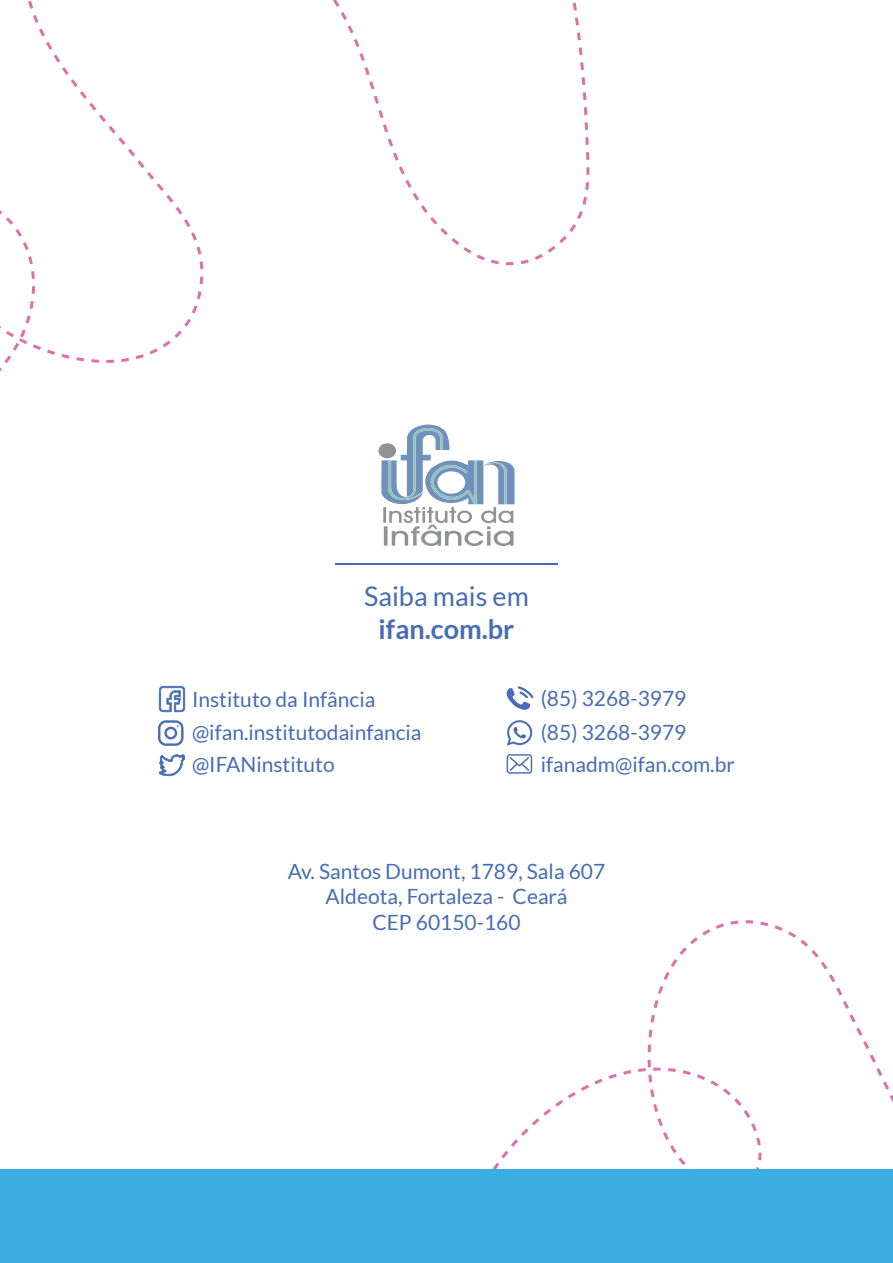
<style>
.page{position:relative;width:893px;height:1263px;background:#fff}
.page>*{position:absolute;margin:0;border:0;box-sizing:border-box;transform-origin:0 0}
.t1{font:27px "Lato";color:#476cb4}
.t2{font:700 27px "Lato";color:#476cb4}
.t3{font:21px/25.2px "Lato";color:#476cb4;text-align:center}
</style>
<div class="page">
<svg style="left:378px;top:443px;width:18px;height:15px"></svg>
<svg style="left:381px;top:446px;width:133px;height:100px"></svg>
<hr style="left:335px;top:563px;width:223px;height:2px;background:#476cb4">
<svg style="left:159px;top:686px;width:26px;height:26px"></svg>
<svg style="left:158px;top:720px;width:26px;height:26px"></svg>
<svg style="left:159px;top:754px;width:26px;height:22px"></svg>
<svg style="left:492px;top:686px;width:401px;height:483px"></svg>
<svg style="left:0;top:0;width:590px;height:446px"></svg>
<div style="left:0;top:1169px;width:893px;height:94px;background:#3bade1"></div>
<p class="t1" style="left:364px;top:582px;width:166px">Saiba mais em</p>
<p class="t2" style="left:379px;top:613px;width:137px">ifan.com.br</p>
<p class="t3" style="left:192px;top:683px;width:231px;line-height:32.7px;text-align:left">Instituto da Infância @ifan.institutodainfancia @IFANinstituto</p>
<p class="t3" style="left:541px;top:685px;width:147px">(85) 3268-3979</p>
<p class="t3" style="left:541px;top:720px;width:147px">(85) 3268-3979</p>
<p class="t3" style="left:541px;top:752px;width:196px">ifanadm@ifan.com.br</p>
<p class="t3" style="left:288px;top:859px;width:319px">Av. Santos Dumont, 1789, Sala 607<br>Aldeota, Fortaleza - Ceará<br>CEP 60150-160</p>
</div>
